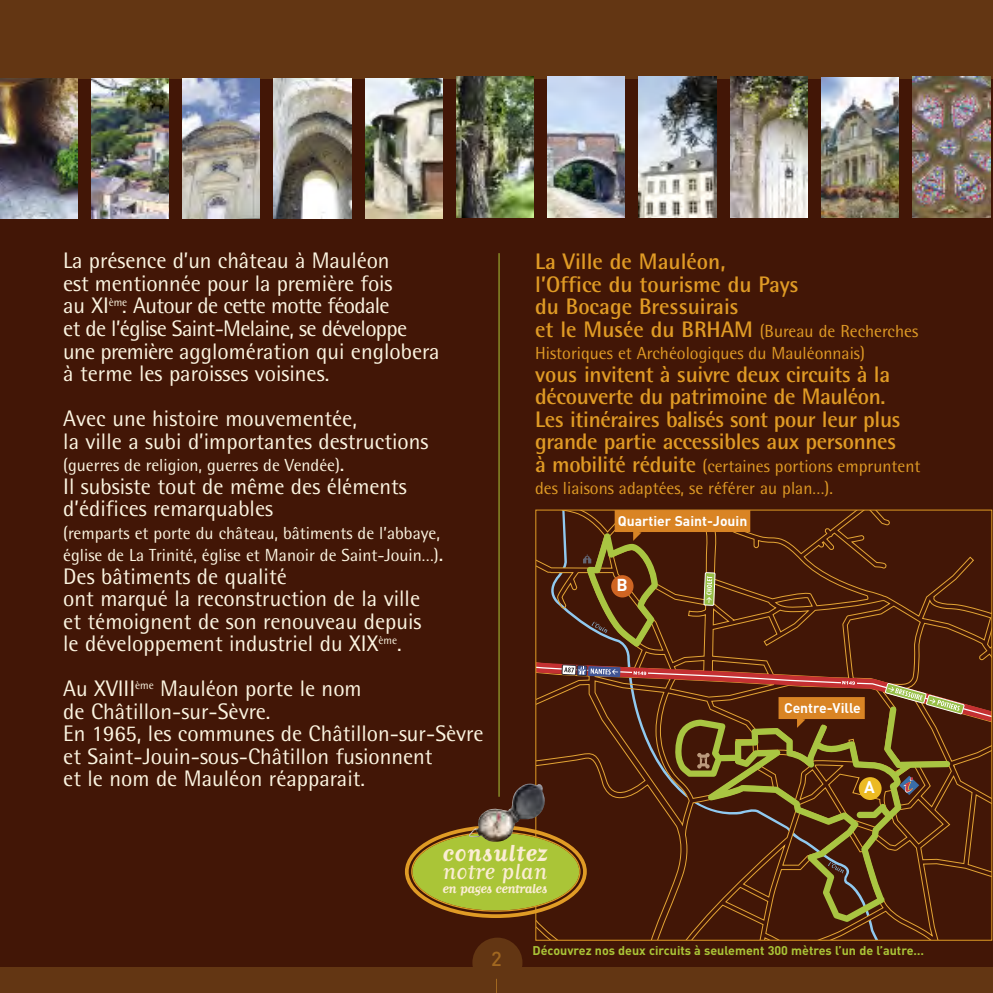
<style>
.page{position:relative;width:993px;height:993px;background:#fff}
.page>*{position:absolute;margin:0;border:0;box-sizing:border-box;transform-origin:0 0}
.t1{font:700 27.25px "Matrix Script";letter-spacing:.025em;color:#fbedd4}
.t2{font:25.75px "Matrix Script";color:#fbedd4}
.t3{font:22.5px/22.5px "Rotis Semi Sans";color:#fcf5e1}
.t4{font:700 22.5px/22.5px "Rotis Semi Sans";letter-spacing:-.015em;color:#e09b25}
.t5{font:500 20px "DIN";color:#a26820}
.t6{font:17.5px/22.5px "Rotis Semi Sans";color:#e09b25}
.t7{font:17.5px/22.5px "Rotis Semi Sans";color:#fcf5e1}
.t8{font:700 17px "DIN";color:#fff}
.t9{font:700 16.75px "DIN";color:#fff}
.t10{font:700 15.25px "Matrix Script";letter-spacing:-.03em;color:#fbedd4}
.t11{font:700 14px "DIN";color:#fff}
.t12{font:700 12.5px "DIN";color:#aac537}
.s1{font-size:22.5px}
.s2{font-weight:700;font-size:22.5px}
</style>
<div class="page">
<div style="left:0;top:0;width:992px;height:992px;background:#421606"></div>
<div style="left:0;top:966px;width:992px;height:26px;background:#633613"></div>
<div style="left:472px;top:937px;width:50px;height:50px;background:#633613;border-radius:50%"></div>
<svg style="left:496px;top:978px;width:1px;height:14px"></svg>
<div style="left:0;top:0;width:992px;height:78px;background:#633613"></div>
<img style="left:730px;top:77px;width:77px;height:140px">
<img style="left:821px;top:77px;width:77px;height:140px">
<img style="left:912px;top:77px;width:77px;height:140px">
<img style="left:456px;top:77px;width:77px;height:140px">
<img style="left:638px;top:77px;width:78px;height:140px">
<img style="left:547px;top:77px;width:77px;height:140px">
<img style="left:0;top:78px;width:77px;height:141px">
<img style="left:91px;top:78px;width:77px;height:141px">
<img style="left:182px;top:78px;width:78px;height:141px">
<img style="left:365px;top:78px;width:77px;height:141px">
<img style="left:274px;top:78px;width:77px;height:141px">
<svg style="left:964px;top:645px;width:25px;height:104px"></svg>
<hr style="left:498px;top:253px;width:1px;height:543px;background:#aac537">
<svg style="left:405px;top:510px;width:559px;height:429px"></svg>
<p class="t3" style="left:63px;top:252px;width:378px">La présence d’un château à Mauléon<br>est mentionnée pour la première fois<br>au XI<sup>ème</sup>. Autour de cette motte féodale<br>et de l’église Saint-Melaine, se développe une première agglomération qui englobera à terme les paroisses voisines.</p>
<p class="t3" style="left:63px;top:409px;width:366px">Avec une histoire mouvementée,<br>la ville a subi d’importantes destructions</p>
<p class="t7" style="left:63px;top:455px;width:283px">(guerres de religion, guerres de Vendée)<span class="s1">.</span></p>
<p class="t3" style="left:63px;top:477px;width:345px">Il subsiste tout de même des éléments d’édifices remarquables</p>
<p class="t7" style="left:63px;top:523px;width:381px">(remparts et porte du château, bâtiments de l’abbaye, église de La Trinité, église et Manoir de Saint-Jouin…)<span class="s1">.</span></p>
<p class="t3" style="left:63px;top:567px;width:359px">Des bâtiments de qualité<br>ont marqué la reconstruction de la ville et témoignent de son renouveau depuis le développement industriel du XIX<sup>ème</sup>.</p>
<p class="t3" style="left:63px;top:679px;width:421px">Au XVIII<sup>ème</sup> Mauléon porte le nom<br>de Châtillon-sur-Sèvre.<br>En 1965, les communes de Châtillon-sur-Sèvre et Saint-Jouin-sous-Châtillon fusionnent<br>et le nom de Mauléon réapparait.</p>
<p class="t4" style="left:535px;top:252px;width:265px">La Ville de Mauléon,<br>l’Office du tourisme du Pays du Bocage Bressuirais</p>
<p class="t6" style="left:535px;top:321px;width:384px"><span class="s2">et le Musée du BRHAM</span> (Bureau de Recherches<br>Historiques et Archéologiques du Mauléonnais)</p>
<p class="t4" style="left:535px;top:365px;width:367px">vous invitent à suivre deux circuits à la découverte du patrimoine de Mauléon.<br>Les itinéraires balisés sont pour leur plus grande partie accessibles aux personnes</p>
<p class="t6" style="left:535px;top:456px;width:387px"><span class="s2">à mobilité réduite</span> (certaines portions empruntent des liaisons adaptées, se référer au plan…).</p>
<p class="t11" style="left:617px;top:512px;width:131px">Quartier Saint-Jouin</p>
<p class="t8" style="left:616px;top:574px;width:13px">B</p>
<p class="t11" style="left:783px;top:699px;width:78px">Centre-Ville</p>
<p class="t9" style="left:864px;top:777px;width:12px">A</p>
<p class="t1" style="left:442px;top:835px;width:106px">consultez</p>
<p class="t2" style="left:442px;top:854px;width:106px">notre plan</p>
<p class="t10" style="left:442px;top:878px;width:106px">en pages centrales</p>
<p class="t5" style="left:491px;top:946px;width:12px">2</p>
<p class="t12" style="left:532px;top:942px;width:393px">Découvrez nos deux circuits à seulement 300 mètres l’un de l’autre…</p>
</div>
